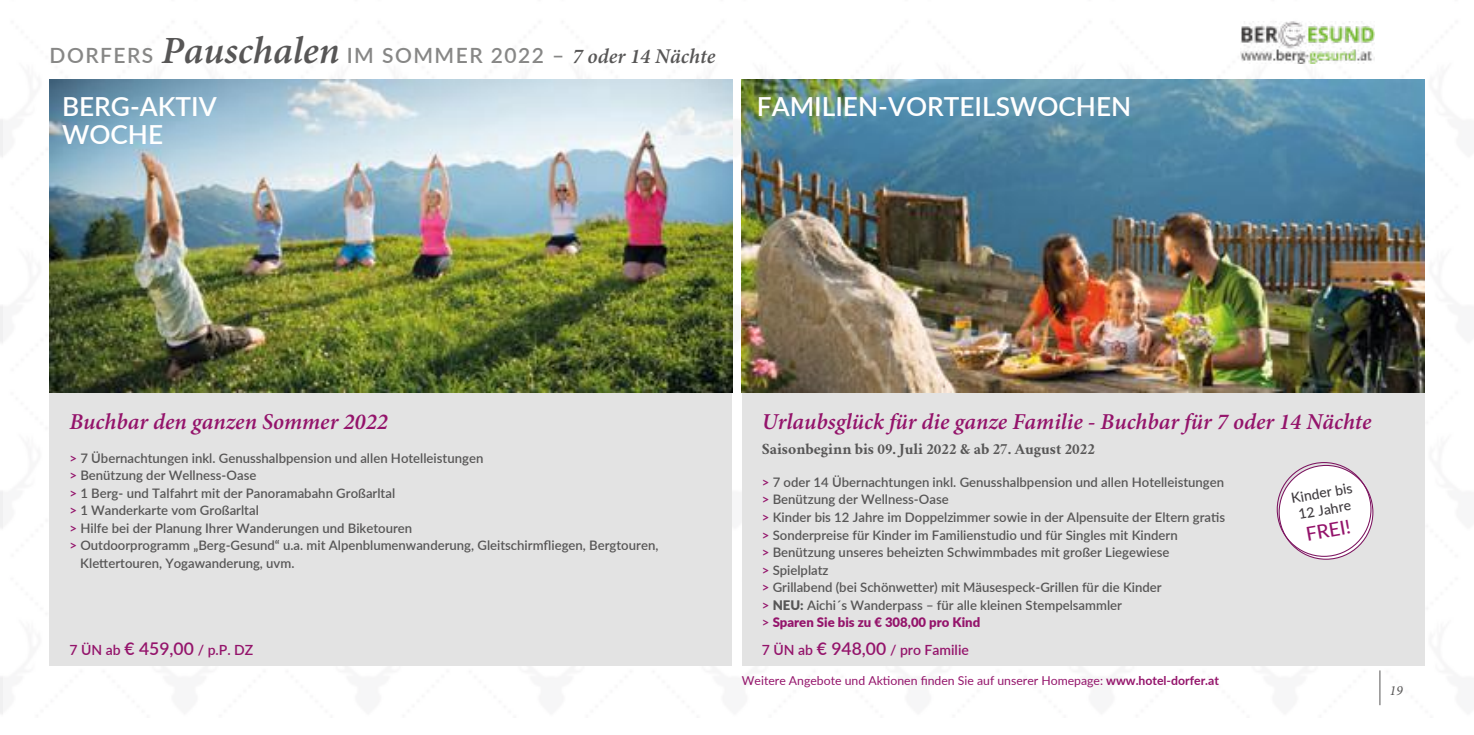
<style>
.page{position:relative;width:1474px;height:735px;background:#fff}
.page>*{position:absolute;margin:0;border:0;box-sizing:border-box;transform-origin:0 0}
.t1{font:600 26.25px/28px "Lato";color:#fff}
.t2{font:italic 600 22.75px "Minion Pro";color:#94146b}
.t3{font:600 21px "Lato";letter-spacing:.07em;color:#878786}
.t4{font:500 19.25px "Lato";color:#94146b}
.t5{font:700 15.75px "Crimson";color:#575656}
.t6{font:600 14px "Lato";color:#94146b}
.t7{font:500 14px/16.8px "Lato";color:#413d41;text-align:center}
.t8{font:italic 14px "Minion Pro";color:#575656}
.t9{font:600 13.12px/17.5px "Lato";color:#575656}
.t10{font:12.25px "Lato";color:#94146b}
.s1{font-family:"Minion Pro";font-style:italic;font-size:38.5px;color:#575656}
.s2{font-family:"Minion Pro";font-style:italic;color:#575656}
.s3{color:#94146b}
.s4{font-size:17.5px}
.s5{font-weight:900}
.s6{font-weight:900;color:#94146b}
.s7{font-weight:700}
</style>
<div class="page">
<img style="left:1240px;top:22px;width:134px;height:42px">
<div style="left:50px;top:79px;width:682px;height:586px;background:#e3e3e3"></div>
<div style="left:742px;top:79px;width:682px;height:586px;background:#e3e3e3"></div>
<img style="left:742px;top:79px;width:682px;height:313px">
<img style="left:50px;top:79px;width:682px;height:313px">
<div style="left:1279px;top:465px;width:93px;height:94px;background:#fff;border-radius:50%"></div>
<hr style="left:1379px;top:670px;width:1px;height:34px;background:#575656">
<h3 class="t3" style="left:50px;top:40px;width:667px">DORFERS <span class="s1">Pauschalen</span> IM SOMMER 2022 – <span class="s2">7 oder 14 Nächte</span></h3>
<h1 class="t1" style="left:62px;top:91px;width:156px">BERG-AKTIV<br>WOCHE</h1>
<h1 class="t1" style="left:756px;top:91px;width:376px">FAMILIEN-VORTEILSWOCHEN</h1>
<h2 class="t2" style="left:69px;top:407px;width:320px">Buchbar den ganzen Sommer 2022</h2>
<p class="t9" style="left:69px;top:448px;width:415px"><span class="s3">&gt;</span> 7 Übernachtungen inkl. Genusshalbpension und allen Hotelleistungen</p>
<p class="t9" style="left:69px;top:465px;width:188px"><span class="s3">&gt;</span> Benützung der Wellness-Oase</p>
<p class="t9" style="left:69px;top:483px;width:327px"><span class="s3">&gt;</span> 1 Berg- und Talfahrt mit der Panoramabahn Großarltal</p>
<p class="t9" style="left:69px;top:500px;width:191px"><span class="s3">&gt;</span> 1 Wanderkarte vom Großarltal</p>
<p class="t9" style="left:69px;top:518px;width:344px"><span class="s3">&gt;</span> Hilfe bei der Planung Ihrer Wanderungen und Biketouren</p>
<p class="t9" style="left:69px;top:535px;width:590px"><span class="s3">&gt;</span> Outdoorprogramm „Berg-Gesund“ u.a. mit Alpenblumenwanderung, Gleitschirmfliegen, Bergtouren,</p>
<p class="t9" style="left:80px;top:553px;width:216px">Klettertouren, Yogawanderung, uvm.</p>
<p class="t6" style="left:69px;top:639px;width:185px">7 ÜN ab <span class="s4">€ 459,00</span> / p.P. DZ</p>
<h2 class="t2" style="left:761px;top:407px;width:611px">Urlaubsglück für die ganze Familie - Buchbar für 7 oder 14 Nächte</h2>
<p class="t5" style="left:761px;top:436px;width:334px">Saisonbeginn bis 09. Juli 2022 &amp; ab 27. August 2022</p>
<p class="t9" style="left:761px;top:472px;width:465px"><span class="s3">&gt;</span> 7 oder 14 Übernachtungen inkl. Genusshalbpension und allen Hotelleistungen <span class="s3">&gt;</span> Benützung der Wellness-Oase<br><span class="s3">&gt;</span> Kinder bis 12 Jahre im Doppelzimmer sowie in der Alpensuite der Eltern gratis <span class="s3">&gt;</span> Sonderpreise für Kinder im Familienstudio und für Singles mit Kindern<br><span class="s3">&gt;</span> Benützung unseres beheizten Schwimmbades mit großer Liegewiese<br><span class="s3">&gt;</span> Spielplatz<br><span class="s3">&gt;</span> Grillabend (bei Schönwetter) mit Mäusespeck-Grillen für die Kinder<br><span class="s3">&gt;</span> <span class="s5">NEU:</span> Aichi´s Wanderpass – für alle kleinen Stempelsammler<br><span class="s3">&gt;</span> <span class="s6">Sparen Sie bis zu € 308,00 pro Kind</span></p>
<p class="t6" style="left:761px;top:639px;width:209px">7 ÜN ab <span class="s4">€ 948,00</span> / pro Familie</p>
<p class="t10" style="left:742px;top:671px;width:478px">Weitere Angebote und Aktionen finden Sie auf unserer Homepage: <span class="s7">www.hotel-dorfer.at</span></p>
<p class="t7" style="left:1289px;top:489px;width:63px;rotate:-10deg">Kinder bis<br>12 Jahre</p>
<h3 class="t4" style="left:1303px;top:520px;width:46px;rotate:-10deg">FREI!</h3>
<p class="t8" style="left:1389px;top:681px;width:15px">19</p>
</div>
